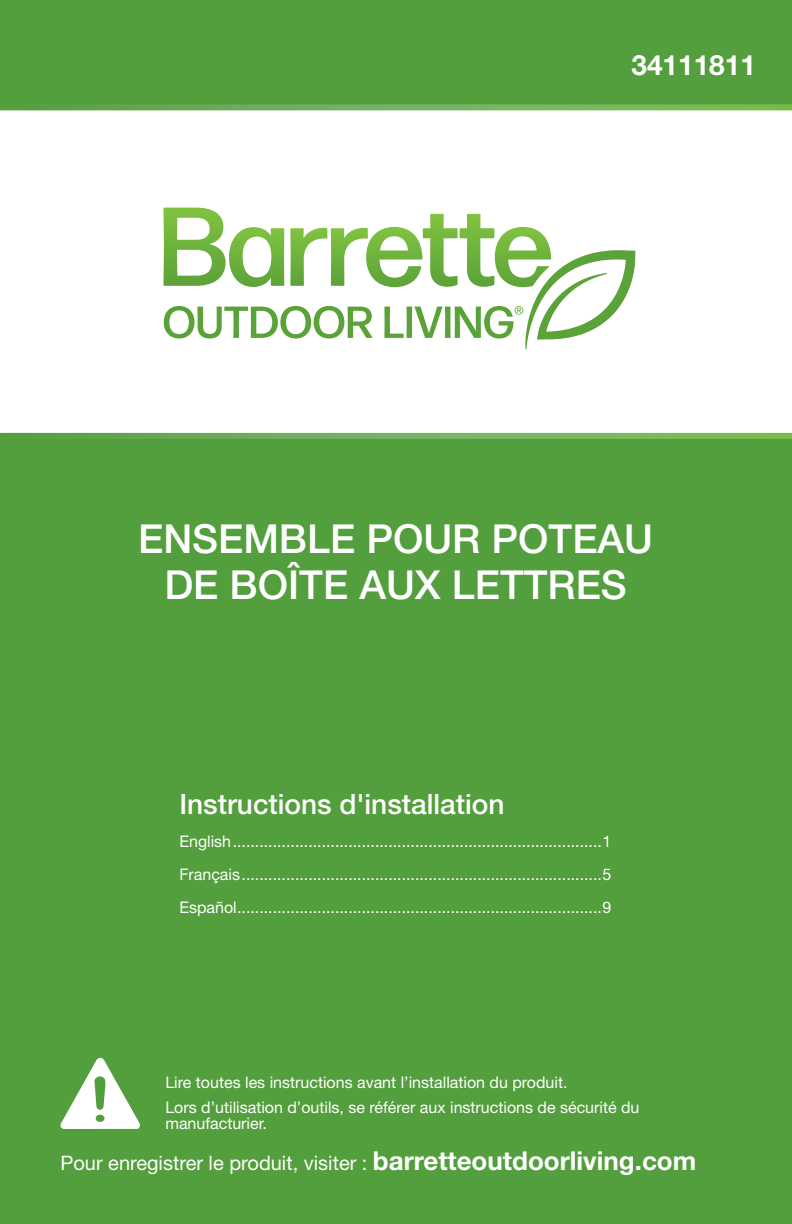
<style>
.page{position:relative;width:792px;height:1224px;background:#fff}
.page>*{position:absolute;margin:0;border:0;box-sizing:border-box;transform-origin:0 0}
.t1{font:500 40px/46px "Helvetica Neue LT Std";color:#fff;text-align:center}
.t2{font:500 28px "Helvetica Neue LT Std";color:#fff}
.t3{font:700 28px "Helvetica Neue LT Std";color:#fff}
.t4{font:20px "Helvetica Neue LT Std";color:#fff}
.t5{font:16px/33px "Helvetica Neue LT Std";color:#fff}
.s1{font-weight:700;font-size:26px}
</style>
<div class="page">
<div style="left:0;top:0;width:792px;height:104px;background:#539e3d"></div>
<div style="left:0;top:439px;width:792px;height:785px;background:#539e3d"></div>
<svg style="left:163px;top:208px;width:472px;height:141px"></svg>
<svg style="left:0;top:433px;width:792px;height:6px;background:#6eb058"></svg>
<svg style="left:0;top:104px;width:792px;height:6px;background:#6daf56"></svg>
<svg style="left:60px;top:1058px;width:80px;height:71px"></svg>
<h2 class="t3" style="left:631px;top:47px;width:126px">34111811</h2>
<h1 class="t1" style="left:138px;top:516px;width:517px">ENSEMBLE POUR POTEAU<br>DE BOÎTE AUX LETTRES</h1>
<h2 class="t2" style="left:179px;top:788px;width:327px">Instructions d'installation</h2>
<p class="t5" style="left:179px;top:825px;width:433px;text-align:justify">English...................................................................................1<br>Français.................................................................................5<br>Español..................................................................................9</p>
<p class="t5" style="left:165px;top:1070px;width:476px;line-height:25px">Lire toutes les instructions avant l’installation du produit.<br>Lors d’utilisation d’outils, se référer aux instructions de sécurité du</p>
<p class="t5" style="left:165px;top:1107px;width:103px">manufacturier.</p>
<p class="t4" style="left:60px;top:1151px;width:637px">Pour enregistrer le produit, visiter : <span class="s1">barretteoutdoorliving.com</span></p>
</div>
